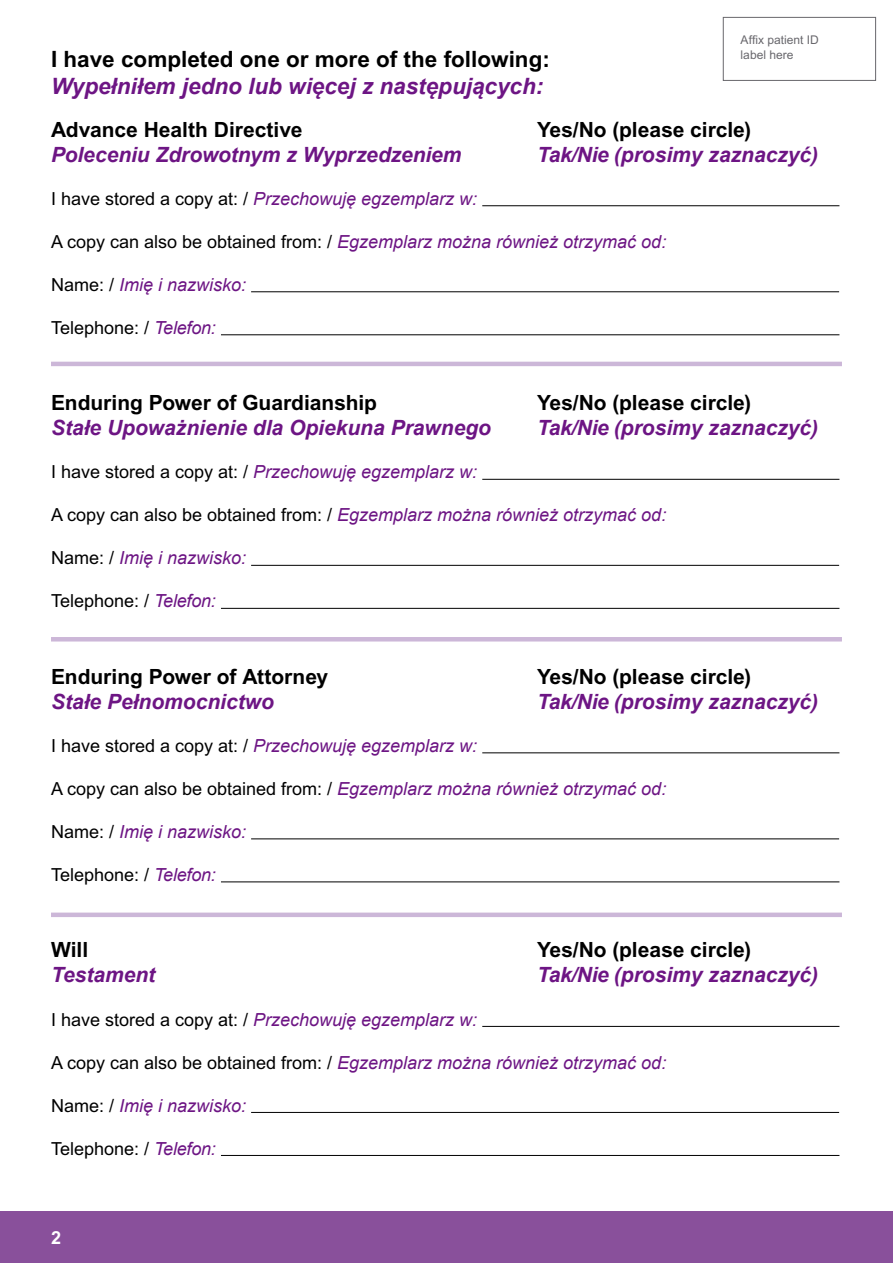
<style>
.page{position:relative;width:893px;height:1263px;background:#fff}
.page>*{position:absolute;margin:0;border:0;box-sizing:border-box;transform-origin:0 0}
.t1{font:italic 700 22.5px "Arial";color:#6d1584}
.t2{font:700 22.5px "Arial MT Std";color:#000}
.t3{font:italic 700 21px "Arial";color:#6d1584}
.t4{font:700 21px "Arial MT Std";color:#000}
.t5{font:italic 18px "Arial";color:#6d1584}
.t6{font:18px "Arial MT Std";color:#000}
.t7{font:700 18px "Arial MT Std";color:#fff}
.t8{font:12px/15px "Arial MT Std";color:#68676c}
.s1{font-family:"Arial MT Std";font-style:normal;color:#000}
.s2{font-family:"Arial";font-style:italic;color:#6d1584}
</style>
<div class="page">
<div style="left:0;top:1212px;width:893px;height:51px;background:#89509b"></div>
<hr style="left:482px;top:205px;width:357px;height:1px;background:#000">
<hr style="left:251px;top:291px;width:588px;height:1px;background:#000">
<hr style="left:221px;top:335px;width:618px;height:1px;background:#000">
<hr style="left:482px;top:479px;width:357px;height:1px;background:#000">
<hr style="left:251px;top:565px;width:588px;height:1px;background:#000">
<hr style="left:221px;top:608px;width:618px;height:1px;background:#000">
<hr style="left:482px;top:753px;width:357px;height:1px;background:#000">
<hr style="left:251px;top:839px;width:588px;height:1px;background:#000">
<hr style="left:221px;top:882px;width:618px;height:1px;background:#000">
<hr style="left:482px;top:1026px;width:357px;height:1px;background:#000">
<hr style="left:251px;top:1112px;width:588px;height:1px;background:#000">
<hr style="left:221px;top:1155px;width:618px;height:1px;background:#000">
<hr style="left:51px;top:362px;width:791px;height:4px;background:#ccb7d8">
<hr style="left:51px;top:637px;width:791px;height:4px;background:#ccb7d8">
<div style="left:51px;top:912px;width:791px;height:5px;background:#ccb7d8"></div>
<div style="left:723px;top:17px;width:153px;height:64px;border:1px solid #68676c"></div>
<p class="t8" style="left:741px;top:32px;width:80px">Affix patient ID label here</p>
<p class="t2" style="left:51px;top:46px;width:500px">I have completed one or more of the following:</p>
<p class="t1" style="left:51px;top:71px;width:494px">Wypełniłem jedno lub więcej z następujących:</p>
<p class="t4" style="left:51px;top:117px;width:253px">Advance Health Directive</p>
<p class="t4" style="left:537px;top:117px;width:216px">Yes/No (please circle)</p>
<p class="t3" style="left:51px;top:140px;width:412px">Poleceniu Zdrowotnym z Wyprzedzeniem</p>
<p class="t3" style="left:537px;top:140px;width:283px">Tak/Nie (prosimy zaznaczyć)</p>
<p class="t5" style="left:51px;top:187px;width:428px"><span class="s1">I have stored a copy at: /</span> Przechowuję egzemplarz w:</p>
<p class="t5" style="left:51px;top:230px;width:617px"><span class="s1">A copy can also be obtained from: /</span> Egzemplarz można również otrzymać od:</p>
<p class="t5" style="left:51px;top:273px;width:197px"><span class="s1">Name: /</span> Imię i nazwisko:</p>
<p class="t6" style="left:51px;top:317px;width:166px">Telephone: / <span class="s2">Telefon:</span></p>
<p class="t4" style="left:51px;top:390px;width:328px">Enduring Power of Guardianship</p>
<p class="t4" style="left:537px;top:390px;width:216px">Yes/No (please circle)</p>
<p class="t3" style="left:51px;top:414px;width:441px">Stałe Upoważnienie dla Opiekuna Prawnego</p>
<p class="t3" style="left:537px;top:414px;width:283px">Tak/Nie (prosimy zaznaczyć)</p>
<p class="t5" style="left:51px;top:460px;width:428px"><span class="s1">I have stored a copy at: /</span> Przechowuję egzemplarz w:</p>
<p class="t5" style="left:51px;top:503px;width:617px"><span class="s1">A copy can also be obtained from: /</span> Egzemplarz można również otrzymać od:</p>
<p class="t5" style="left:51px;top:546px;width:197px"><span class="s1">Name: /</span> Imię i nazwisko:</p>
<p class="t6" style="left:51px;top:591px;width:166px">Telephone: / <span class="s2">Telefon:</span></p>
<p class="t4" style="left:51px;top:664px;width:279px">Enduring Power of Attorney</p>
<p class="t4" style="left:537px;top:664px;width:216px">Yes/No (please circle)</p>
<p class="t3" style="left:51px;top:687px;width:224px">Stałe Pełnomocnictwo</p>
<p class="t3" style="left:537px;top:687px;width:283px">Tak/Nie (prosimy zaznaczyć)</p>
<p class="t5" style="left:51px;top:734px;width:428px"><span class="s1">I have stored a copy at: /</span> Przechowuję egzemplarz w:</p>
<p class="t5" style="left:51px;top:777px;width:617px"><span class="s1">A copy can also be obtained from: /</span> Egzemplarz można również otrzymać od:</p>
<p class="t5" style="left:51px;top:820px;width:197px"><span class="s1">Name: /</span> Imię i nazwisko:</p>
<p class="t6" style="left:51px;top:864px;width:166px">Telephone: / <span class="s2">Telefon:</span></p>
<p class="t4" style="left:51px;top:937px;width:39px">Will</p>
<p class="t4" style="left:537px;top:937px;width:216px">Yes/No (please circle)</p>
<p class="t3" style="left:51px;top:961px;width:106px">Testament</p>
<p class="t3" style="left:537px;top:961px;width:283px">Tak/Nie (prosimy zaznaczyć)</p>
<p class="t5" style="left:51px;top:1007px;width:428px"><span class="s1">I have stored a copy at: /</span> Przechowuję egzemplarz w:</p>
<p class="t5" style="left:51px;top:1050px;width:617px"><span class="s1">A copy can also be obtained from: /</span> Egzemplarz można również otrzymać od:</p>
<p class="t5" style="left:51px;top:1093px;width:197px"><span class="s1">Name: /</span> Imię i nazwisko:</p>
<p class="t6" style="left:51px;top:1138px;width:166px">Telephone: / <span class="s2">Telefon:</span></p>
<p class="t7" style="left:51px;top:1227px;width:12px">2</p>
</div>
